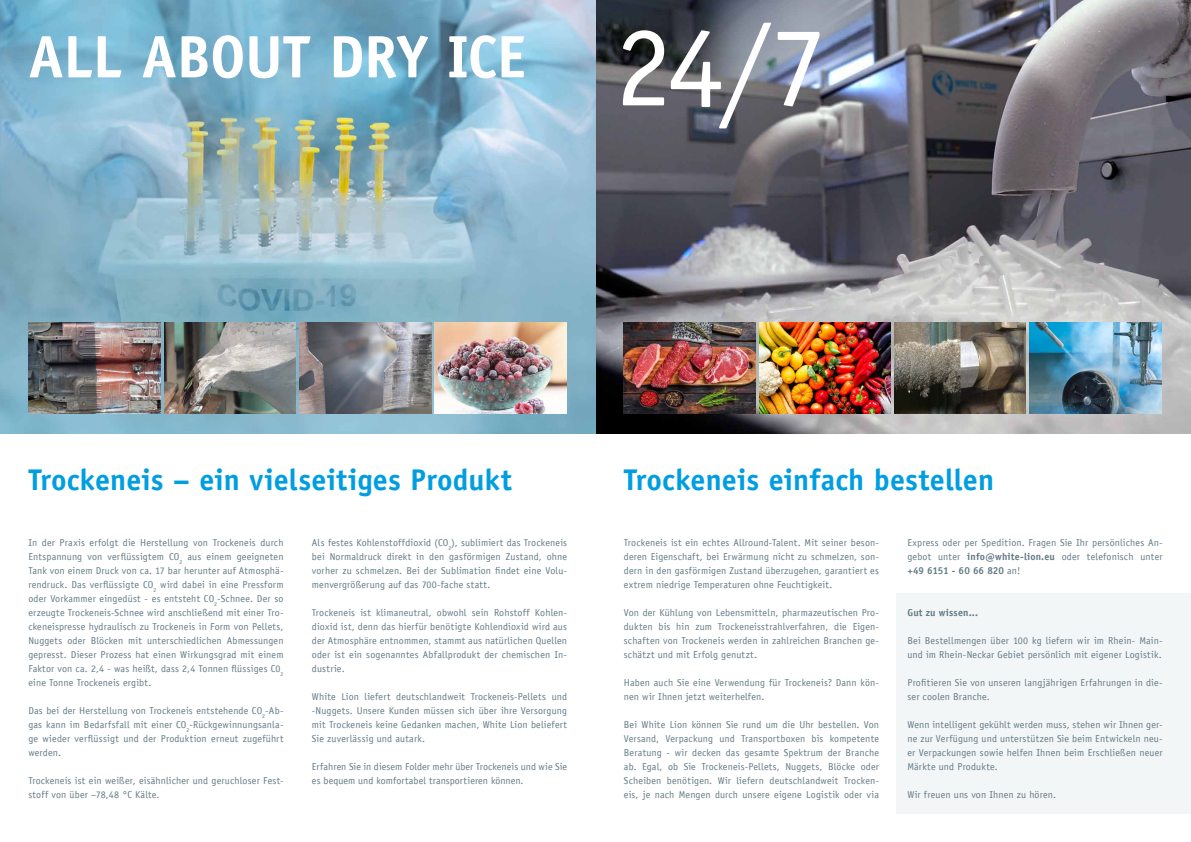
<style>
.page{position:relative;width:1191px;height:842px;background:#fff}
.page>*{position:absolute;margin:0;border:0;box-sizing:border-box;transform-origin:0 0}
.t1{font:114.2px "Officina Sans Std";color:#fff}
.t2{font:700 60px "Officina Sans Std";letter-spacing:-.01em;color:#fff}
.t3{font:700 30px "Officina Sans Std";letter-spacing:.005em;color:#009ee0}
.t4{font:10px/14px "Officina Sans LT";letter-spacing:.015em;color:#637a85;text-align:justify}
.t5{font:700 10px "Officina Sans LT";letter-spacing:.02em;color:#637a85}
.s1{font-weight:700}
</style>
<div class="page">
<div style="left:896px;top:593px;width:295px;height:221px;background:#f3f6f7"></div>
<img style="left:0;top:0;width:1191px;height:434px">
<img style="left:624px;top:323px;width:131px;height:90px">
<img style="left:759px;top:323px;width:131px;height:90px">
<img style="left:894px;top:323px;width:132px;height:90px">
<img style="left:1029px;top:323px;width:132px;height:90px">
<img style="left:29px;top:323px;width:132px;height:90px">
<img style="left:164px;top:323px;width:132px;height:90px">
<img style="left:299px;top:323px;width:132px;height:90px">
<img style="left:434px;top:323px;width:132px;height:90px">
<h2 class="t2" style="left:28px;top:20px;width:499px">ALL ABOUT DRY ICE</h2>
<h1 class="t1" style="left:615px;top:0;width:213px">24/7</h1>
<h3 class="t3" style="left:28px;top:461px;width:485px">Trockeneis – ein vielseitiges Produkt</h3>
<p class="t4" style="left:28px;top:536px;width:257px">In der Praxis erfolgt die Herstellung von Trockeneis durch Entspannung von verflüssigtem CO<sub>2</sub> aus einem geeigneten Tank von einem Druck von ca. 17 bar herunter auf Atmosphä&shy;rendruck. Das verflüssigte CO<sub>2</sub> wird dabei in eine Pressform oder Vorkammer eingedüst - es entsteht CO<sub>2</sub>-Schnee. Der so erzeugte Trockeneis-Schnee wird anschließend mit einer Tro&shy;ckeneispresse hydraulisch zu Trockeneis in Form von Pellets, Nuggets oder Blöcken mit unterschiedlichen Abmessungen gepresst. Dieser Prozess hat einen Wirkungsgrad mit einem Faktor von ca. 2,4 - was heißt, dass 2,4 Tonnen flüssiges C0<sub>2 </sub>eine Tonne Trockeneis ergibt.</p>
<p class="t4" style="left:28px;top:704px;width:257px">Das bei der Herstellung von Trockeneis entstehende CO<sub>2</sub>-Ab&shy;gas kann im Bedarfsfall mit einer CO<sub>2</sub>-Rückgewinnungsanla&shy;ge wieder verflüssigt und der Produktion erneut zugeführt werden.</p>
<p class="t4" style="left:28px;top:774px;width:257px">Trockeneis ist ein weißer, eisähnlicher und geruchloser Fest&shy;stoff von über −78,48 °C Kälte.</p>
<p class="t4" style="left:312px;top:536px;width:257px">Als festes Kohlenstoffdioxid (CO<sub>2</sub>), sublimiert das Trockeneis bei Normaldruck direkt in den gasförmigen Zustand, ohne vorher zu schmelzen. Bei der Sublimation findet eine Volu&shy;menvergrößerung auf das 700-fache statt.</p>
<p class="t4" style="left:312px;top:606px;width:257px">Trockeneis ist klimaneutral, obwohl sein Rohstoff Kohlen&shy;dioxid ist, denn das hierfür benötigte Kohlendioxid wird aus der Atmosphäre entnommen, stammt aus natürlichen Quellen oder ist ein sogenanntes Abfallprodukt der chemischen In&shy;dustrie.</p>
<p class="t4" style="left:312px;top:690px;width:257px">White Lion liefert deutschlandweit Trockeneis-Pellets und -Nuggets. Unsere Kunden müssen sich über ihre Versorgung mit Trockeneis keine Gedanken machen, White Lion beliefert Sie zuverlässig und autark.</p>
<p class="t4" style="left:312px;top:760px;width:257px">Erfahren Sie in diesem Folder mehr über Trockeneis und wie Sie es bequem und komfortabel transportieren können.</p>
<h3 class="t3" style="left:624px;top:461px;width:372px">Trockeneis einfach bestellen</h3>
<p class="t4" style="left:624px;top:536px;width:257px">Trockeneis ist ein echtes Allround-Talent. Mit seiner beson&shy;deren Eigenschaft, bei Erwärmung nicht zu schmelzen, son&shy;dern in den gasförmigen Zustand überzugehen, garantiert es extrem niedrige Temperaturen ohne Feuchtigkeit.</p>
<p class="t4" style="left:624px;top:606px;width:257px">Von der Kühlung von Lebensmitteln, pharmazeutischen Pro&shy;dukten bis hin zum Trockeneisstrahlverfahren, die Eigen&shy;schaften von Trockeneis werden in zahlreichen Branchen ge&shy;schätzt und mit Erfolg genutzt.</p>
<p class="t4" style="left:624px;top:676px;width:257px">Haben auch Sie eine Verwendung für Trockeneis? Dann kön&shy;nen wir Ihnen jetzt weiterhelfen.</p>
<p class="t4" style="left:624px;top:718px;width:257px">Bei White Lion können Sie rund um die Uhr bestellen. Von Versand, Verpackung und Transportboxen bis kompetente Beratung - wir decken das gesamte Spektrum der Branche ab. Egal, ob Sie Trockeneis-Pellets, Nuggets, Blöcke oder Scheiben benötigen. Wir liefern deutschlandweit Trocken&shy;eis, je nach Mengen durch unsere eigene Logistik oder via</p>
<p class="t4" style="left:907px;top:536px;width:257px">Express oder per Spedition. Fragen Sie Ihr persönliches An&shy;gebot unter <span class="s1">info@white-lion.eu</span> oder telefonisch unter <span class="s1">+49 6151 - 60 66 820</span> an!</p>
<p class="t5" style="left:907px;top:607px;width:72px">Gut zu wissen...</p>
<p class="t4" style="left:907px;top:634px;width:257px">Bei Bestellmengen über 100 kg liefern wir im Rhein- Main&shy;und im Rhein-Neckar Gebiet persönlich mit eigener Logistik.</p>
<p class="t4" style="left:907px;top:676px;width:257px">Profitieren Sie von unseren langjährigen Erfahrungen in die&shy;ser coolen Branche.</p>
<p class="t4" style="left:907px;top:718px;width:257px">Wenn intelligent gekühlt werden muss, stehen wir Ihnen ger&shy;ne zur Verfügung und unterstützen Sie beim Entwickeln neu&shy;er Verpackungen sowie helfen Ihnen beim Erschließen neuer Märkte und Produkte.</p>
<p class="t4" style="left:907px;top:788px;width:150px">Wir freuen uns von Ihnen zu hören.</p>
</div>
